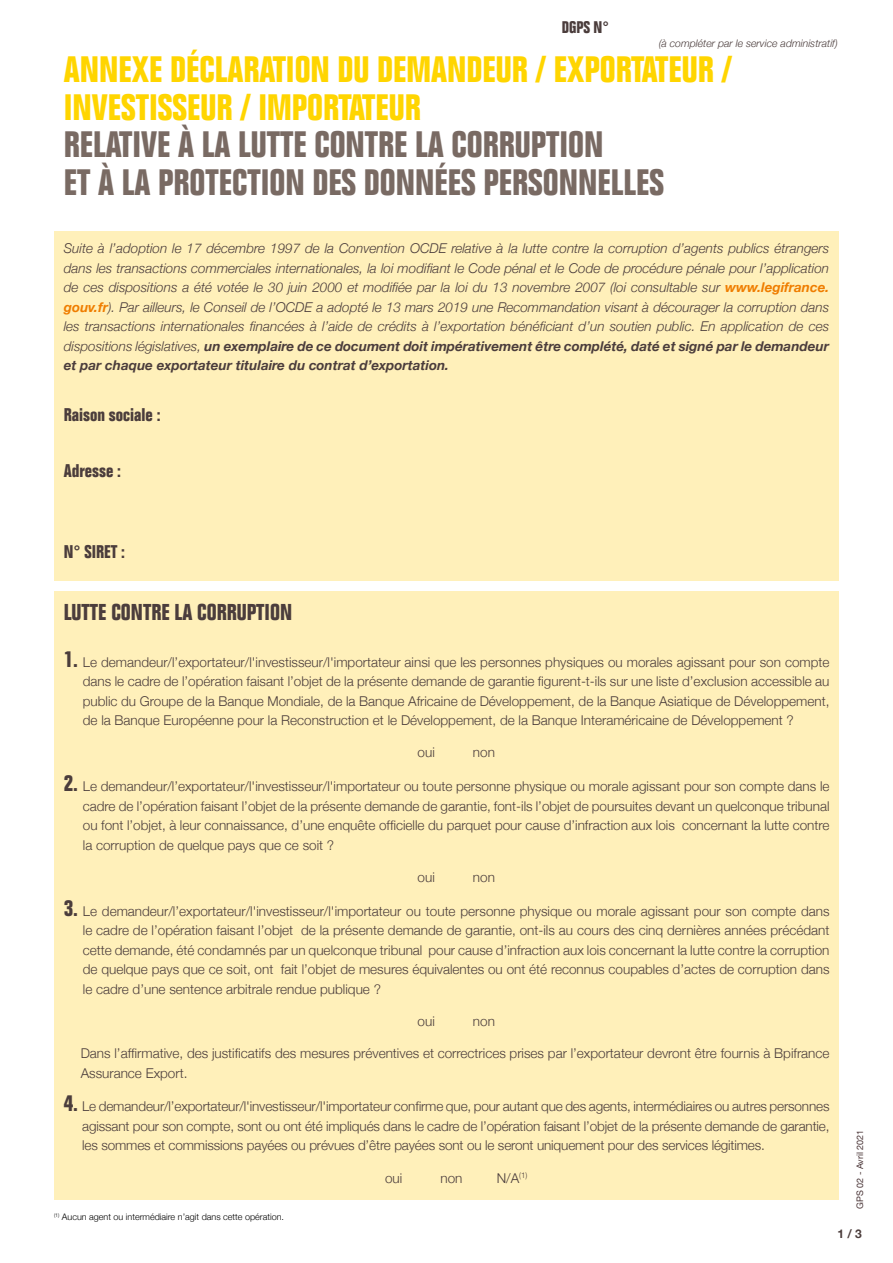
<style>
.page{position:relative;width:893px;height:1263px;background:#fff}
.page>*{position:absolute;margin:0;border:0;box-sizing:border-box;transform-origin:0 0}
.t1{font:700 condensed 36px/37.5px "Folio";color:#796a63}
.t2{font:700 condensed 36px/37.5px "Folio";color:#ffd500}
.t3{font:700 condensed 22.5px "Folio";color:#4b3d3c}
.t4{font:700 condensed 18px "Folio";color:#4b3d3c}
.t5{font:700 condensed 16.5px "Folio";color:#4b3d3c}
.t6{font:300 13.5px/19.5px "Helvetica Neue";color:#4b3d3c;text-align:justify}
.t7{font:italic 300 13.5px/19.5px "Helvetica Neue";color:#4b3d3c;text-align:justify}
.t8{font:700 12px "Helvetica Neue";color:#4b3d3c}
.t9{font:italic 300 10.5px "Helvetica Neue";color:#4b3d3c}
.t10{font:300 9px "Helvetica Neue";color:#000}
.t11{font:9px "Helvetica Neue";color:#493436}
.s1{font-weight:700;color:#ef7d00}
.s2{font-weight:700}
.s3{font-family:"Folio";font-weight:700;font-stretch:condensed;font-size:22.5px}
</style>
<div class="page">
<div style="left:54px;top:231px;width:785px;height:349px;background:#fff0ba"></div>
<div style="left:54px;top:591px;width:785px;height:608px;background:#fff0ba"></div>
<p class="t5" style="left:562px;top:18px;width:49px">DGPS N°</p>
<p class="t9" style="left:659px;top:35px;width:180px">(à compléter par le service administratif)</p>
<h1 class="t2" style="left:64px;top:51px;width:670px">ANNEXE DÉCLARATION DU DEMANDEUR / EXPORTATEUR /<br>INVESTISSEUR / IMPORTATEUR</h1>
<h1 class="t1" style="left:64px;top:126px;width:602px">RELATIVE À LA LUTTE CONTRE LA CORRUPTION<br>ET À LA PROTECTION DES DONNÉES PERSONNELLES</h1>
<p class="t7" style="left:64px;top:238px;width:767px">Suite à l’adoption le 17 décembre 1997 de la Convention OCDE relative à la lutte contre la corruption d’agents publics étrangers dans les transactions commerciales internationales, la loi modifiant le Code pénal et le Code de procédure pénale pour l’application de ces dispositions a été votée le 30 juin 2000 et modifiée par la loi du 13 novembre 2007 (loi consultable sur <span class="s1">www.legifrance. gouv.fr</span>). Par ailleurs, le Conseil de l’OCDE a adopté le 13 mars 2019 une Recommandation visant à décourager la corruption dans les transactions internationales financées à l’aide de crédits à l’exportation bénéficiant d’un soutien public. En application de ces dispositions législatives, <span class="s2">un exemplaire de ce document doit impérativement être complété, daté et signé par le demandeur et par chaque exportateur titulaire du contrat d’exportation.</span></p>
<h3 class="t4" style="left:64px;top:404px;width:98px">Raison sociale :</h3>
<h3 class="t4" style="left:64px;top:460px;width:59px">Adresse :</h3>
<h3 class="t4" style="left:64px;top:542px;width:63px">N° SIRET :</h3>
<p class="t3" style="left:64px;top:599px;width:230px">LUTTE CONTRE LA CORRUPTION</p>
<p class="t6" style="left:83px;top:651px;width:748px;text-indent:-19px"><span class="s3">1.</span> Le demandeur/l’exportateur/l'investisseur/l'importateur ainsi que les personnes physiques ou morales agissant pour son compte dans le cadre de l’opération faisant l’objet de la présente demande de garantie figurent-t-ils sur une liste d’exclusion accessible au public du Groupe de la Banque Mondiale, de la Banque Africaine de Développement, de la Banque Asiatique de Développement, de la Banque Européenne pour la Reconstruction et le Développement, de la Banque Interaméricaine de Développement ?</p>
<p class="t6" style="left:418px;top:742px;width:19px">oui</p>
<p class="t6" style="left:473px;top:742px;width:24px">non</p>
<p class="t6" style="left:83px;top:776px;width:748px;text-indent:-19px"><span class="s3">2.</span> Le demandeur/l’exportateur/l'investisseur/l'importateur ou toute personne physique ou morale agissant pour son compte dans le cadre de l’opération faisant l’objet de la présente demande de garantie, font-ils l’objet de poursuites devant un quelconque tribunal ou font l’objet, à leur connaissance, d’une enquête officielle du parquet pour cause d’infraction aux lois concernant la lutte contre la corruption de quelque pays que ce soit ?</p>
<p class="t6" style="left:418px;top:866px;width:19px">oui</p>
<p class="t6" style="left:473px;top:866px;width:24px">non</p>
<p class="t6" style="left:83px;top:900px;width:748px;text-indent:-19px"><span class="s3">3.</span> Le demandeur/l’exportateur/l'investisseur/l'importateur ou toute personne physique ou morale agissant pour son compte dans le cadre de l’opération faisant l’objet de la présente demande de garantie, ont-ils au cours des cinq dernières années précédant cette demande, été condamnés par un quelconque tribunal pour cause d’infraction aux lois concernant la lutte contre la corruption de quelque pays que ce soit, ont fait l’objet de mesures équivalentes ou ont été reconnus coupables d’actes de corruption dans le cadre d’une sentence arbitrale rendue publique ?</p>
<p class="t6" style="left:418px;top:1010px;width:19px">oui</p>
<p class="t6" style="left:473px;top:1010px;width:24px">non</p>
<p class="t6" style="left:81px;top:1043px;width:750px">Dans l’affirmative, des justificatifs des mesures préventives et correctrices prises par l’exportateur devront être fournis à Bpifrance<br>Assurance Export.</p>
<p class="t6" style="left:82px;top:1096px;width:749px;text-indent:-18px"><span class="s3">4.</span> Le demandeur/l’exportateur/l'investisseur/l'importateur confirme que, pour autant que des agents, intermédiaires ou autres personnes agissant pour son compte, sont ou ont été impliqués dans le cadre de l’opération faisant l’objet de la présente demande de garantie, les sommes et commissions payées ou prévues d’être payées sont ou le seront uniquement pour des services légitimes.</p>
<p class="t6" style="left:385px;top:1167px;width:19px">oui</p>
<p class="t6" style="left:440px;top:1167px;width:24px">non</p>
<p class="t6" style="left:497px;top:1167px;width:32px">N/A<sup>(1)</sup></p>
<p class="t10" style="left:54px;top:1209px;width:232px"><sup>(1)</sup> Aucun agent ou intermédiaire n’agit dans cette opération.</p>
<p class="t11" style="left:854px;top:1209px;width:81px;rotate:-90deg">GPS 02 - Avril 2021</p>
<p class="t8" style="left:837px;top:1224px;width:26px">1 / 3</p>
</div>
